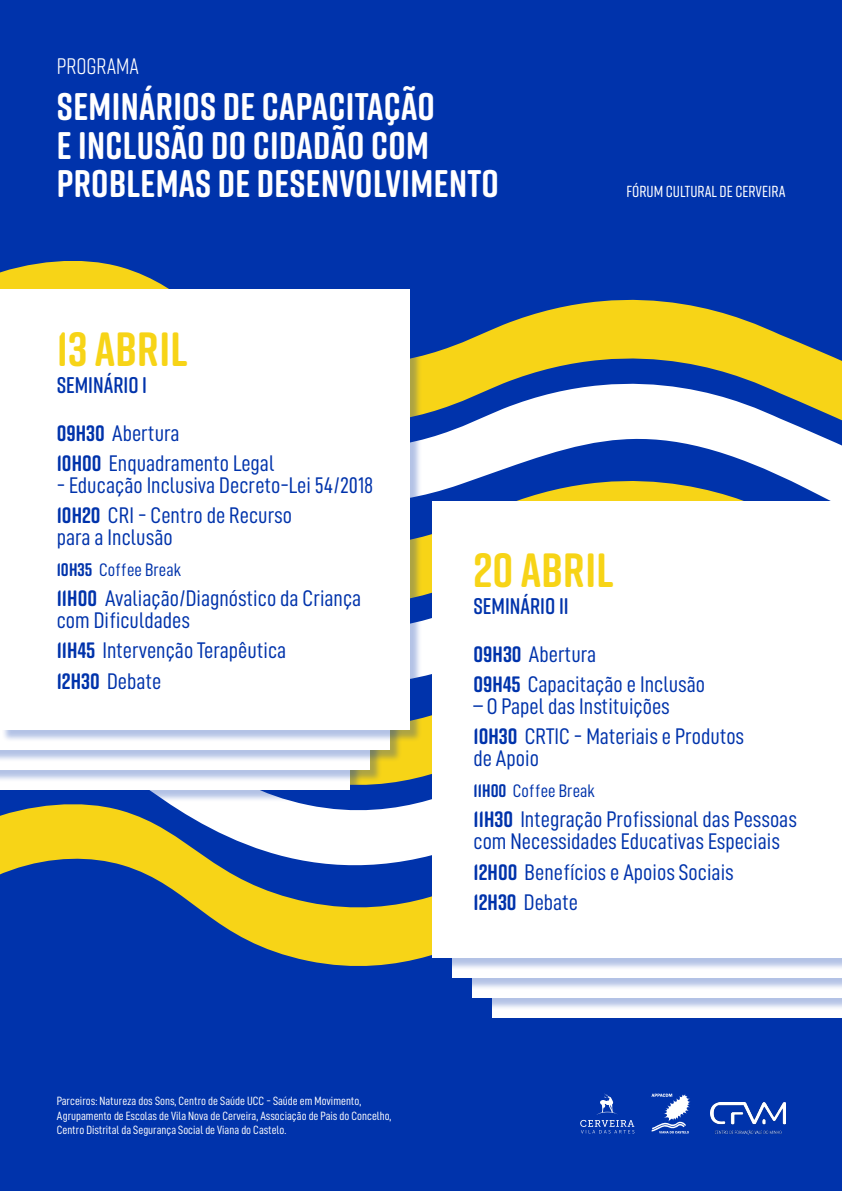
<style>
.page{position:relative;width:842px;height:1191px;background:#0033ab}
.page>*{position:absolute;margin:0;border:0;box-sizing:border-box;transform-origin:0 0}
.t1{font:700 48px "Rift Soft";letter-spacing:.01em;color:#f7d417}
.t2{font:700 38.4px/38.4px "Rift Soft";letter-spacing:.01em;color:#fff}
.t3{font:22.7px/30.3px "D DIN Condensed";color:#0033ab}
.t4{font:600 22.7px "Rift Soft";color:#0033ab}
.t5{font:22.4px "Rift Soft";color:#fff}
.t6{font:18.2px "D DIN Condensed";color:#0033ab}
.t7{font:500 16px "Rift Soft";color:#fff}
.t8{font:12px/14.4px "D DIN Condensed";color:#fff}
.s1{font-family:"Rift Soft";font-weight:700;font-size:22.2px}
.s2{font-family:"Rift Soft";font-weight:700}
</style>
<div class="page">
<svg style="left:0;top:261px;width:842px;height:165px"></svg>
<svg style="left:422px;top:426px;width:420px;height:301px"></svg>
<svg style="left:0;top:799px;width:432px;height:167px"></svg>
<div style="left:474px;top:543px;width:368px;height:467px;background:#0033ab;opacity:.3"></div>
<div style="left:454px;top:523px;width:388px;height:467px;background:#0033ab;opacity:.3"></div>
<div style="left:0;top:350px;width:362px;height:452px;background:#0033ab;opacity:.3"></div>
<div style="left:0;top:330px;width:382px;height:452px;background:#0033ab;opacity:.3"></div>
<div style="left:0;top:310px;width:402px;height:452px;background:#0033ab;opacity:.3"></div>
<div style="left:2px;top:290px;width:420px;height:452px;background:#0033ab;opacity:.3"></div>
<div style="left:0;top:289px;width:410px;height:441px;background:#fff"></div>
<div style="left:434px;top:503px;width:408px;height:467px;background:#0033ab;opacity:.3"></div>
<div style="left:432px;top:501px;width:410px;height:457px;background:#fff"></div>
<svg style="left:580px;top:1093px;width:54px;height:40px"></svg>
<svg style="left:651px;top:1093px;width:39px;height:40px"></svg>
<img style="left:711px;top:1102px;width:74px;height:32px">
<p class="t5" style="left:57px;top:51px;width:84px">PROGRAMA</p>
<h2 class="t2" style="left:57px;top:87px;width:444px">SEMINÁRIOS DE CAPACITAÇÃO<br>E INCLUSÃO DO CIDADÃO COM<br>PROBLEMAS DE DESENVOLVIMENTO</h2>
<p class="t7" style="left:626px;top:180px;width:160px">FÓRUM CULTURAL DE CERVEIRA</p>
<h1 class="t1" style="left:57px;top:315px;width:132px">13 ABRIL</h1>
<p class="t4" style="left:57px;top:369px;width:92px">SEMINÁRIO I</p>
<p class="t3" style="left:57px;top:417px;width:219px"><span class="s1">09H30</span> Abertura<br><span class="s1">10H00</span> Enquadramento Legal</p>
<p class="t3" style="left:57px;top:469px;width:318px">- Educação Inclusiva Decreto-Lei 54/2018<br><span class="s1">10H20</span> CRI - Centro de Recurso</p>
<p class="t3" style="left:57px;top:522px;width:118px">para a Inclusão</p>
<p class="t6" style="left:57px;top:559px;width:126px"><span class="s2">10H35</span> Coffee Break</p>
<p class="t3" style="left:57px;top:587px;width:306px;line-height:22px"><span class="s1">11H00</span> Avaliação/Diagnóstico da Criança com Dificuldades</p>
<p class="t3" style="left:57px;top:635px;width:231px"><span class="s1">11H45</span> Intervenção Terapêutica<br><span class="s1">12H30</span> Debate</p>
<p class="t8" style="left:57px;top:1094px;width:336px">Parceiros: Natureza dos Sons, Centro de Saúde UCC - Saúde em Movimento,<br>Agrupamento de Escolas de Vila Nova de Cerveira, Associação de Pais do Concelho,<br>Centro Distrital da Segurança Social de Viana do Castelo.</p>
<h1 class="t1" style="left:473px;top:536px;width:142px">20 ABRIL</h1>
<p class="t4" style="left:473px;top:590px;width:97px">SEMINÁRIO II</p>
<p class="t3" style="left:473px;top:638px;width:233px"><span class="s1">09H30</span> Abertura<br><span class="s1">09H45</span> Capacitação e Inclusão</p>
<p class="t3" style="left:473px;top:690px;width:272px">– O Papel das Instituições<br><span class="s1">10H30</span> CRTIC - Materiais e Produtos</p>
<p class="t3" style="left:473px;top:743px;width:67px">de Apoio</p>
<p class="t6" style="left:473px;top:780px;width:123px"><span class="s2">11H00</span> Coffee Break</p>
<p class="t3" style="left:473px;top:807px;width:325px;line-height:22.2px"><span class="s1">11H30</span> Integração Profissional das Pessoas com Necessidades Educativas Especiais</p>
<p class="t3" style="left:473px;top:856px;width:262px"><span class="s1">12H00</span> Benefícios e Apoios Sociais<br><span class="s1">12H30</span> Debate</p>
</div>
